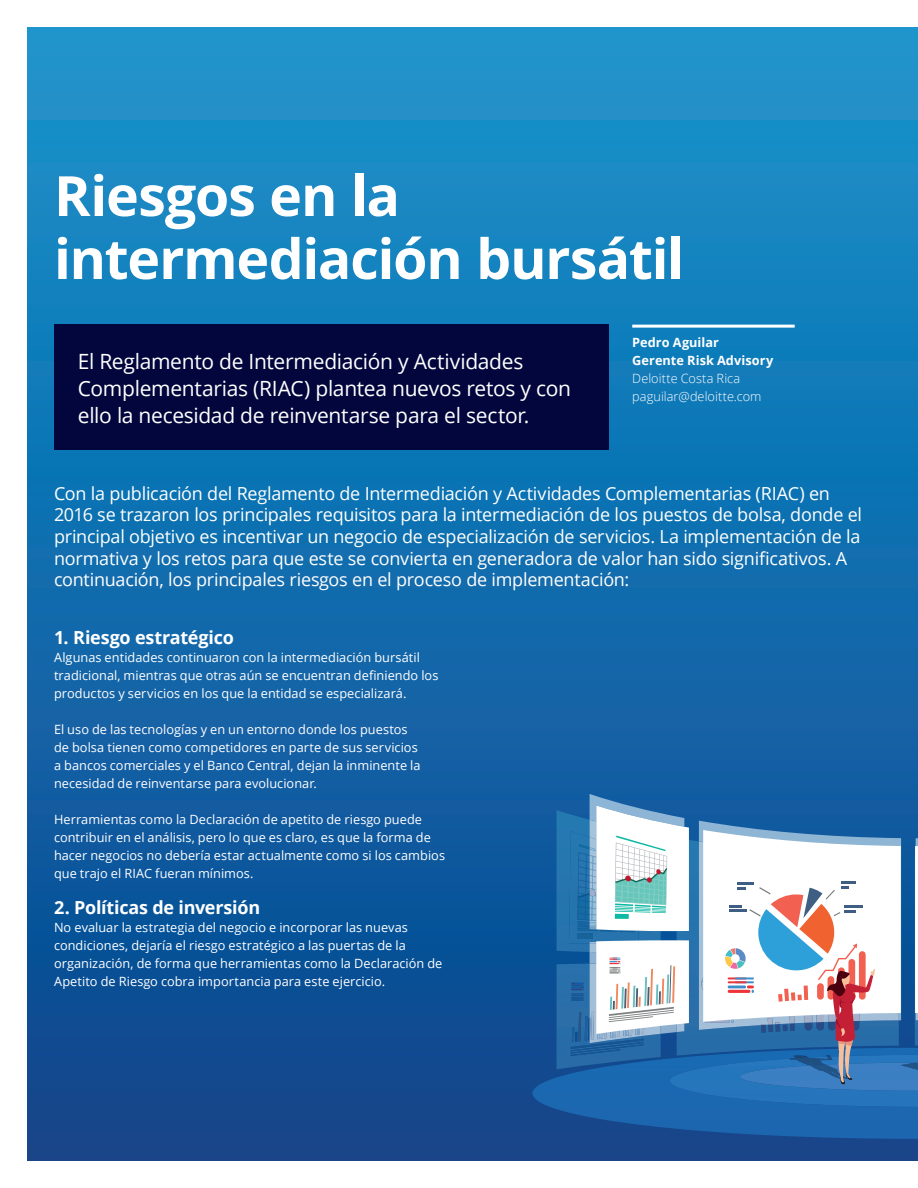
<style>
.page{position:relative;width:918px;height:1188px;background:#fff}
.page>*{position:absolute;margin:0;border:0;box-sizing:border-box;transform-origin:0 0}
.t1{font:700 55.5px/63px "Open Sans";letter-spacing:-.02em;color:#fff}
.t2{font:21px/27px "Open Sans";letter-spacing:-.015em;color:#fff}
.t3{font:18px/21.6px "Open Sans";letter-spacing:-.015em;color:#fff}
.t4{font:700 18px "Open Sans";letter-spacing:-.015em;color:#fff}
.t5{font:12.75px/18px "Open Sans";letter-spacing:.005em;color:#fff}
.t6{font:300 12.75px/18px "Open Sans";letter-spacing:.005em;color:#fff}
.t7{font:700 12.75px/18px "Open Sans";letter-spacing:.005em;color:#fff}
</style>
<div class="page">
<div style="left:27px;top:27px;width:891px;height:1134px;background:linear-gradient(to bottom,#1895ce,#0d428b)"></div>
<div style="left:689px;top:840px;width:10px;height:208px;background:#2772ac"></div>
<img style="left:532px;top:1048px;width:386px;height:91px">
<svg style="left:557px;top:794px;width:132px;height:275px"></svg>
<img style="left:670px;top:1055px;width:248px;height:52px">
<img style="left:740px;top:1070px;width:178px;height:21px">
<svg style="left:915px;top:838px;width:3px;height:208px"></svg>
<img style="left:901px;top:1063px;width:17px;height:7px">
<svg style="left:699px;top:821px;width:202px;height:264px"></svg>
<div style="left:54px;top:324px;width:554px;height:126px;background:#02063d"></div>
<hr style="left:632px;top:325px;width:163px;height:3px;background:#fff">
<h1 class="t1" style="left:54px;top:163px;width:632px">Riesgos en la intermediación bursátil</h1>
<h2 class="t2" style="left:78px;top:347px;width:495px">El Reglamento de Intermediación y Actividades<br>Complementarias (RIAC) plantea nuevos retos y con ello la necesidad de reinventarse para el sector.</h2>
<p class="t7" style="left:632px;top:333px;width:143px">Pedro Aguilar<br>Gerente Risk Advisory</p>
<p class="t6" style="left:632px;top:369px;width:131px">Deloitte Costa Rica paguilar@deloitte.com</p>
<p class="t3" style="left:54px;top:482px;width:810px">Con la publicación del Reglamento de Intermediación y Actividades Complementarias (RIAC) en 2016 se trazaron los principales requisitos para la intermediación de los puestos de bolsa, donde el principal objetivo es incentivar un negocio de especialización de servicios. La implementación de la normativa y los retos para que este se convierta en generadora de valor han sido significativos. A continuación, los principales riesgos en el proceso de implementación:</p>
<h3 class="t4" style="left:54px;top:625px;width:181px">1. Riesgo estratégico</h3>
<p class="t5" style="left:54px;top:648px;width:386px">Algunas entidades continuaron con la intermediación bursátil tradicional, mientras que otras aún se encuentran definiendo los productos y servicios en los que la entidad se especializará.</p>
<p class="t5" style="left:54px;top:720px;width:368px">El uso de las tecnologías y en un entorno donde los puestos de bolsa tienen como competidores en parte de sus servicios a bancos comerciales y el Banco Central, dejan la inminente la necesidad de reinventarse para evolucionar.</p>
<p class="t5" style="left:54px;top:810px;width:393px">Herramientas como la Declaración de apetito de riesgo puede contribuir en el análisis, pero lo que es claro, es que la forma de hacer negocios no debería estar actualmente como si los cambios que trajo el RIAC fueran mínimos.</p>
<h3 class="t4" style="left:54px;top:895px;width:208px">2. Políticas de inversión</h3>
<p class="t5" style="left:54px;top:918px;width:390px">No evaluar la estrategia del negocio e incorporar las nuevas condiciones, dejaría el riesgo estratégico a las puertas de la organización, de forma que herramientas como la Declaración de Apetito de Riesgo cobra importancia para este ejercicio.</p>
</div>
